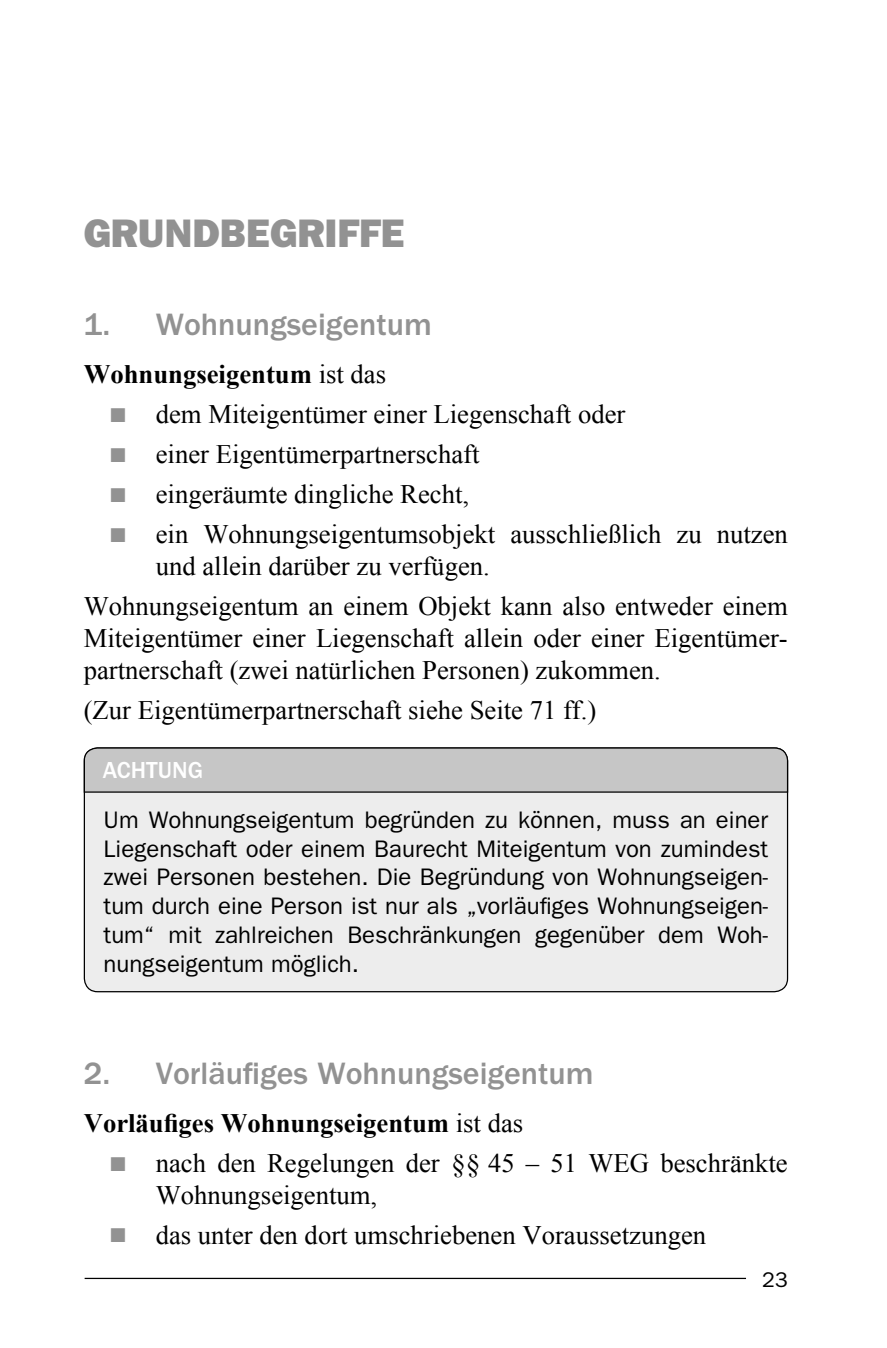
<style>
.page{position:relative;width:887px;height:1348px;background:#fff}
.page>*{position:absolute;margin:0;border:0;box-sizing:border-box;transform-origin:0 0}
.t1{font:40px "ITC Franklin Gothic Std Hvy";color:#929292}
.t2{font:500 32px "ITC Franklin Gothic Std";color:#929292}
.t3{font:26.75px/32px "Times New Roman";color:#000}
.t4{font:700 26.75px "Times New Roman";color:#000}
.t5{font:24px/28.8px "ITC Franklin Gothic Std";color:#000;text-align:justify}
.t6{font:500 24px "ITC Franklin Gothic Std";color:#fff}
.t7{font:21.25px "ITC Franklin Gothic Std";color:#000}
.s1{font-weight:400}
.s2{color:#929292}
</style>
<div class="page">
<hr style="left:85px;top:1277px;width:660px;height:1px;background:#000">
<div style="left:84px;top:748px;width:703px;height:243px;background:#ededed;border-radius:13px"></div>
<svg style="left:83px;top:747px;width:705px;height:46px;background:#bababa"></svg>
<h1 class="t1" style="left:84px;top:210px;width:322px">GRUNDBEGRIFFE</h1>
<p class="t2" style="left:84px;top:306px;width:349px">1. Wohnungseigentum</p>
<p class="t4" style="left:84px;top:355px;width:304px">Wohnungseigentum <span class="s1">ist das</span></p>
<p class="t3" style="left:110px;top:397px;width:516px"><span class="s2">■</span> dem Miteigentümer einer Liegenschaft oder</p>
<p class="t3" style="left:110px;top:437px;width:370px"><span class="s2">■</span> einer Eigentümerpartnerschaft</p>
<p class="t3" style="left:110px;top:477px;width:360px"><span class="s2">■</span> eingeräumte dingliche Recht,</p>
<p class="t3" style="left:156px;top:517px;width:633px;text-indent:-45px"><span class="s2">■</span> ein Wohnungseigentumsobjekt ausschließlich zu nutzen und allein darüber zu verfügen.</p>
<p class="t3" style="left:84px;top:589px;width:705px;text-align:justify">Wohnungseigentum an einem Objekt kann also entweder einem Miteigentümer einer Liegenschaft allein oder einer Eigentümer&shy;partnerschaft (zwei natürlichen Personen) zukommen.</p>
<p class="t3" style="left:84px;top:693px;width:514px">(Zur Eigentümerpartnerschaft siehe Seite 71 ff.)</p>
<p class="t6" style="left:103px;top:756px;width:99px">achtung</p>
<p class="t5" style="left:104px;top:805px;width:665px">Um Wohnungseigentum begründen zu können, muss an einer Liegenschaft oder einem Baurecht Miteigentum von zumindest zwei Personen bestehen. Die Begründung von Wohnungseigen&shy;tum durch eine Person ist nur als „vorläufiges Wohnungseigen&shy;tum“ mit zahlreichen Beschränkungen gegenüber dem Woh&shy;nungseigentum möglich.</p>
<p class="t2" style="left:84px;top:1055px;width:511px">2. Vorläufiges Wohnungseigentum</p>
<p class="t4" style="left:84px;top:1104px;width:441px">Vorläufiges Wohnungseigentum <span class="s1">ist das</span></p>
<p class="t3" style="left:156px;top:1146px;width:633px;text-indent:-45px"><span class="s2">■</span> nach den Regelungen der §§ 45 – 51 WEG beschränkte<br>Wohnungseigentum,</p>
<p class="t3" style="left:110px;top:1218px;width:597px"><span class="s2">■</span> das unter den dort umschriebenen Voraussetzungen</p>
<p class="t7" style="left:761px;top:1267px;width:27px">23</p>
</div>
